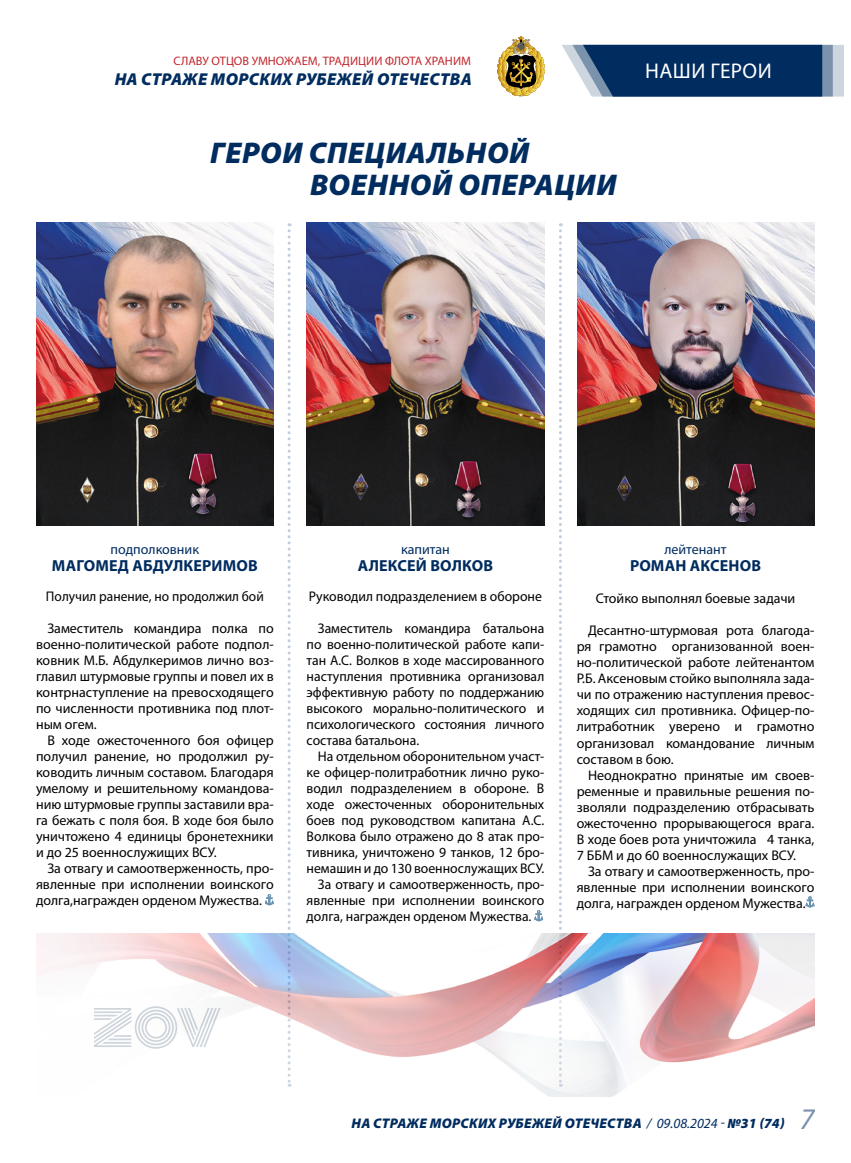
<style>
.page{position:relative;width:851px;height:1163px;background:#fff}
.page>*{position:absolute;margin:0;border:0;box-sizing:border-box;transform-origin:0 0}
.t1{font:italic 900 30px/32px "Myriad Pro";letter-spacing:.02em;color:#002c5f}
.t2{font:21.3px "Myriad Pro";letter-spacing:.02em;color:#fff}
.t3{font:italic 900 17.2px "Myriad Pro";letter-spacing:.02em;color:#002c5f}
.t4{font:700 16px "Myriad Pro";letter-spacing:.01em;color:#002c5f}
.t5{font:14px/16px "Myriad Pro";color:#000;text-align:justify}
.t6{font:italic 900 14px "Myriad Pro";letter-spacing:.02em;color:#002c5f}
.t7{font:14px "Myriad Pro";color:#000;scale:.96 1}
.t8{font:14px "Myriad Pro";color:#002c5f}
.t9{font:12.3px "Myriad Pro";color:#c3272d}
.s1{font-weight:400}
.s2{font-weight:400;font-size:30px}
</style>
<div class="page">
<svg style="left:497px;top:36px;width:48px;height:61px"></svg>
<svg style="left:562px;top:45px;width:281px;height:52px;background:#274c77"></svg>
<svg style="left:287px;top:223px;width:3px;height:707px"></svg>
<svg style="left:559px;top:223px;width:3px;height:707px"></svg>
<img style="left:36px;top:223px;width:238px;height:302px">
<img style="left:577px;top:223px;width:237px;height:302px">
<img style="left:306px;top:223px;width:238px;height:302px">
<svg style="left:534px;top:910px;width:9px;height:11px"></svg>
<svg style="left:805px;top:896px;width:9px;height:11px"></svg>
<svg style="left:265px;top:894px;width:9px;height:11px"></svg>
<img style="left:36px;top:933px;width:778px;height:163px">
<svg style="left:94px;top:1006px;width:126px;height:42px"></svg>
<p class="t9" style="left:173px;top:53px;width:299px">СЛАВУ ОТЦОВ УМНОЖАЕМ, ТРАДИЦИИ ФЛОТА ХРАНИМ</p>
<p class="t3" style="left:115px;top:70px;width:358px">НА СТРАЖЕ МОРСКИХ РУБЕЖЕЙ ОТЕЧЕСТВА</p>
<h1 class="t1" style="left:310px;top:137px;width:308px;text-indent:-100px">ГЕРОИ СПЕЦИАЛЬНОЙ<br>ВОЕННОЙ ОПЕРАЦИИ</h1>
<h2 class="t2" style="left:645px;top:58px;width:128px">НАШИ ГЕРОИ</h2>
<p class="t8" style="left:111px;top:540px;width:90px">подполковник</p>
<p class="t4" style="left:52px;top:555px;width:207px">МАГОМЕД АБДУЛКЕРИМОВ</p>
<p class="t7" style="left:46px;top:587px;width:228px">Получил ранение, но продолжил бой</p>
<p class="t5" style="left:36px;top:620px;width:239px;text-indent:11px">Заместитель командира полка по военно-политической работе подпол&shy;ковник М.Б. Абдулкеримов лично воз&shy;главил штурмовые группы и повел их в контрнаступление на превосходящего по численности противника под плот&shy;ным огем.</p>
<p class="t5" style="left:36px;top:732px;width:239px;text-indent:11px">В ходе ожесточенного боя офицер получил ранение, но продолжил ру&shy;ководить личным составом. Благодаря умелому и решительному командова&shy;нию штурмовые группы заставили вра&shy;га бежать с поля боя. В ходе боя было уничтожено 4 единицы бронетехники и до 25 военнослужищих ВСУ.</p>
<p class="t5" style="left:36px;top:860px;width:239px;text-indent:11px">За отвагу и самоотверженность, про&shy;явленные при исполнении воинского долга,награжден орденом Мужества.</p>
<p class="t8" style="left:401px;top:540px;width:50px">капитан</p>
<p class="t4" style="left:358px;top:555px;width:137px">АЛЕКСЕЙ ВОЛКОВ</p>
<p class="t5" style="left:309px;top:588px;width:234px">Руководил подразделением в обороне</p>
<p class="t5" style="left:306px;top:620px;width:239px;text-indent:11px">Заместитель командира батальона по военно-политической работе капи&shy;тан А.С. Волков в ходе массированного наступления противника организовал эффективную работу по поддержанию высокого морально-политического и психологического состояния личного состава батальона.</p>
<p class="t5" style="left:318px;top:748px;width:228px">На отдельном оборонительном участ-</p>
<p class="t5" style="left:306px;top:764px;width:239px">ке офицер-политработник лично руко-</p>
<p class="t5" style="left:306px;top:780px;width:239px">водил подразделением в обороне. В</p>
<p class="t5" style="left:306px;top:796px;width:239px">ходе ожесточенных оборонительных</p>
<p class="t5" style="left:306px;top:812px;width:239px">боев под руководством капитана А.С.</p>
<p class="t5" style="left:306px;top:828px;width:239px">Волкова было отражено до 8 атак про-</p>
<p class="t5" style="left:306px;top:844px;width:239px">тивника, уничтожено 9 танков, 12 бро-</p>
<p class="t5" style="left:306px;top:860px;width:239px">немашин и до 130 военнослужащих ВСУ.</p>
<p class="t5" style="left:318px;top:876px;width:228px">За отвагу и самоотверженность, про-</p>
<p class="t5" style="left:306px;top:892px;width:239px">явленные при исполнении воинского</p>
<p class="t5" style="left:306px;top:908px;width:226px">долга, награжден орденом Мужества.</p>
<p class="t8" style="left:664px;top:541px;width:64px">лейтенант</p>
<p class="t4" style="left:630px;top:555px;width:132px">РОМАН АКСЕНОВ</p>
<p class="t5" style="left:595px;top:590px;width:201px">Стойко выполнял боевые задачи</p>
<p class="t5" style="left:576px;top:622px;width:239px;text-indent:11px">Десантно-штурмовая рота благода&shy;ря грамотно организованной воен&shy;но-политической работе лейтенантом Р.Б. Аксеновым стойко выполняла зада&shy;чи по отражению наступления превос&shy;ходящих сил противника. Офицер-по&shy;литработник уверено и грамотно организовал командование личным составом в бою.</p>
<p class="t5" style="left:576px;top:766px;width:239px;text-indent:11px">Неоднократно принятые им своев&shy;ременные и правильные решения по&shy;зволяли подразделению отбрасывать ожесточенно прорывающегося врага.<br>В ходе боев рота уничтожила 4 танка, 7 ББМ и до 60 военнослужащих ВСУ.</p>
<p class="t5" style="left:576px;top:862px;width:239px;text-indent:11px">За отвагу и самоотверженность, про&shy;явленные при исполнении воинского долга, награжден орденом Мужества.</p>
<p class="t6" style="left:351px;top:1114px;width:463px">НА СТРАЖЕ МОРСКИХ РУБЕЖЕЙ ОТЕЧЕСТВА <span class="s1">/ 09.08.2024 -</span> №31 (74) <span class="s2">7</span></p>
</div>
